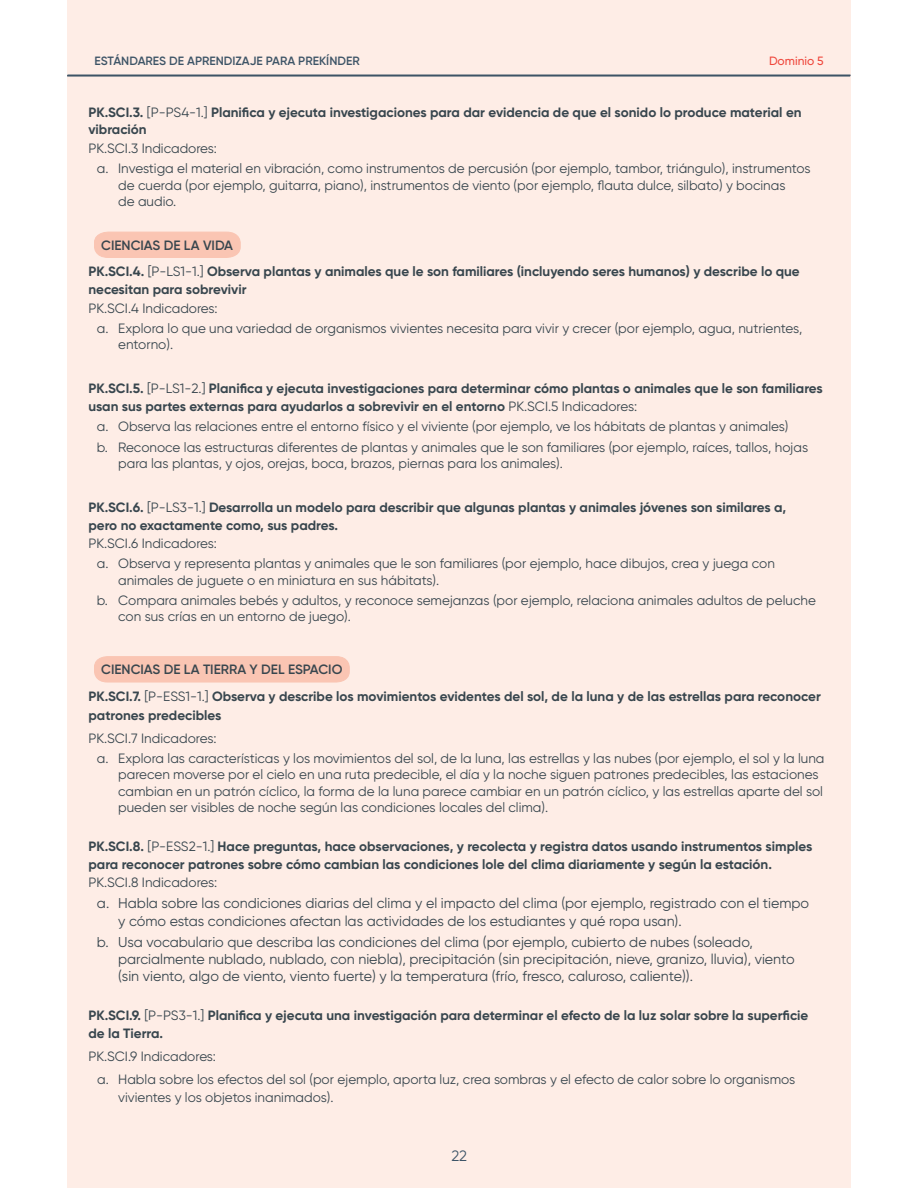
<style>
.page{position:relative;width:918px;height:1188px;background:#fff}
.page>*{position:absolute;margin:0;border:0;box-sizing:border-box;transform-origin:0 0}
.t1{font:15px "Gilroy";color:#3d5467}
.框缩进二{font:14.25px/17.1px "Gilroy";color:#38464e}
.框缩进二-2{font:13.5px/16.2px "Gilroy";color:#38464e}
.t2{font:700 13.5px/18px "Gilroy";color:#38464e}
.Paragraph_Style13{font:13.5px/18px "Gilroy";color:#38464e}
.框正文3{font:13.5px "Gilroy";color:#38464e}
.框加粗2{font:600 13.5px "Gilroy";color:#38464e}
.t3{font:600 12px "Gilroy";color:#3d5467}
.t4{font:500 12px "Gilroy";color:#ef463b}
.s1{font-weight:400}
</style>
<div class="page">
<div style="left:67px;top:0;width:784px;height:1188px;background:#feede6"></div>
<div style="left:94px;top:232px;width:146px;height:25px;background:#fac5b3"></div>
<div style="left:94px;top:657px;width:255px;height:25px;background:#fac5b3"></div>
<hr style="left:67px;top:75px;width:783px;height:2px;background:#3d5466">
<p class="t3" style="left:95px;top:53px;width:267px">ESTÁNDARES DE APRENDIZAJE PARA PREKÍNDER</p>
<p class="t4" style="left:769px;top:53px;width:56px">Dominio 5</p>
<p class="t2" style="left:88px;top:104px;width:715px;line-height:17.2px">PK.SCI.3. <span class="s1">[P-PS4-1.]</span> Planifica y ejecuta investigaciones para dar evidencia de que el sonido lo produce material en vibración</p>
<p class="框正文3" style="left:88px;top:140px;width:130px">PK.SCI.3 Indicadores:</p>
<p class="框缩进二-2" style="left:118px;top:160px;width:694px;text-indent:-21px">a. Investiga el material en vibración, como instrumentos de percusión (por ejemplo, tambor, triángulo), instrumentos de cuerda (por ejemplo, guitarra, piano), instrumentos de viento (por ejemplo, flauta dulce, silbato) y bocinas<br>de audio.</p>
<p class="框加粗2" style="left:101px;top:237px;width:133px">CIENCIAS DE LA VIDA</p>
<p class="t2" style="left:88px;top:262px;width:713px">PK.SCI.4. <span class="s1">[P-LS1-1.]</span> Observa plantas y animales que le son familiares (incluyendo seres humanos) y describe lo que necesitan para sobrevivir</p>
<p class="框正文3" style="left:88px;top:300px;width:131px">PK.SCI.4 Indicadores:</p>
<p class="框缩进二-2" style="left:118px;top:320px;width:686px;text-indent:-21px">a. Explora lo que una variedad de organismos vivientes necesita para vivir y crecer (por ejemplo, agua, nutrientes, entorno).</p>
<p class="t2" style="left:88px;top:379px;width:736px">PK.SCI.5. <span class="s1">[P-LS1-2.]</span> Planifica y ejecuta investigaciones para determinar cómo plantas o animales que le son familiares usan sus partes externas para ayudarlos a sobrevivir en el entorno <span class="s1">PK.SCI.5 Indicadores:</span></p>
<p class="框缩进二-2" style="left:97px;top:418px;width:693px">a. Observa las relaciones entre el entorno físico y el viviente (por ejemplo, ve los hábitats de plantas y animales)</p>
<p class="框缩进二-2" style="left:118px;top:439px;width:691px;text-indent:-21px">b. Reconoce las estructuras diferentes de plantas y animales que le son familiares (por ejemplo, raíces, tallos, hojas para las plantas, y ojos, orejas, boca, brazos, piernas para los animales).</p>
<p class="t2" style="left:88px;top:498px;width:699px">PK.SCI.6. <span class="s1">[P-LS3-1.]</span> Desarrolla un modelo para describir que algunas plantas y animales jóvenes son similares a, pero no exactamente como, sus padres.</p>
<p class="框正文3" style="left:88px;top:535px;width:130px">PK.SCI.6 Indicadores:</p>
<p class="框缩进二-2" style="left:118px;top:555px;width:658px;text-indent:-21px">a. Observa y representa plantas y animales que le son familiares (por ejemplo, hace dibujos, crea y juega con animales de juguete o en miniatura en sus hábitats).</p>
<p class="框缩进二-2" style="left:118px;top:592px;width:699px;text-indent:-21px">b. Compara animales bebés y adultos, y reconoce semejanzas (por ejemplo, relaciona animales adultos de peluche con sus crías en un entorno de juego).</p>
<p class="框加粗2" style="left:101px;top:661px;width:243px">CIENCIAS DE LA TIERRA Y DEL ESPACIO</p>
<p class="t2" style="left:88px;top:687px;width:734px;line-height:18.8px">PK.SCI.7. <span class="s1">[P-ESS1-1.]</span> Observa y describe los movimientos evidentes del sol, de la luna y de las estrellas para reconocer patrones predecibles</p>
<p class="框缩进二-2" style="left:88px;top:730px;width:130px">PK.SCI.7 Indicadores:</p>
<p class="框缩进二-2" style="left:118px;top:750px;width:708px;text-indent:-21px">a. Explora las características y los movimientos del sol, de la luna, las estrellas y las nubes (por ejemplo, el sol y la luna parecen moverse por el cielo en una ruta predecible, el día y la noche siguen patrones predecibles, las estaciones cambian en un patrón cíclico, la forma de la luna parece cambiar en un patrón cíclico, y las estrellas aparte del sol pueden ser visibles de noche según las condiciones locales del clima).</p>
<p class="t2" style="left:88px;top:837px;width:725px">PK.SCI.8. <span class="s1">[P-ESS2-1.]</span> Hace preguntas, hace observaciones, y recolecta y registra datos usando instrumentos simples para reconocer patrones sobre cómo cambian las condiciones lole del clima diariamente y según la estación.<br><span class="s1">PK.SCI.8 Indicadores:</span></p>
<p class="框缩进二" style="left:118px;top:895px;width:693px;text-indent:-21px">a. Habla sobre las condiciones diarias del clima y el impacto del clima (por ejemplo, registrado con el tiempo y cómo estas condiciones afectan las actividades de los estudiantes y qué ropa usan).</p>
<p class="框缩进二" style="left:118px;top:933px;width:678px;text-indent:-21px">b. Usa vocabulario que describa las condiciones del clima (por ejemplo, cubierto de nubes (soleado, parcialmente nublado, nublado, con niebla), precipitación (sin precipitación, nieve, granizo, lluvia), viento (sin viento, algo de viento, viento fuerte) y la temperatura (frío, fresco, caluroso, caliente)).</p>
<p class="t2" style="left:88px;top:1007px;width:722px">PK.SCI.9. <span class="s1">[P-PS3-1.]</span> Planifica y ejecuta una investigación para determinar el efecto de la luz solar sobre la superficie de la Tierra.</p>
<p class="框缩进二-2" style="left:88px;top:1048px;width:129px">PK.SCI.9 Indicadores:</p>
<p class="Paragraph_Style13" style="left:118px;top:1070px;width:679px;text-indent:-21px">a. Habla sobre los efectos del sol (por ejemplo, aporta luz, crea sombras y el efecto de calor sobre lo organismos vivientes y los objetos inanimados).</p>
<p class="t1" style="left:451px;top:1147px;width:17px">22</p>
</div>
